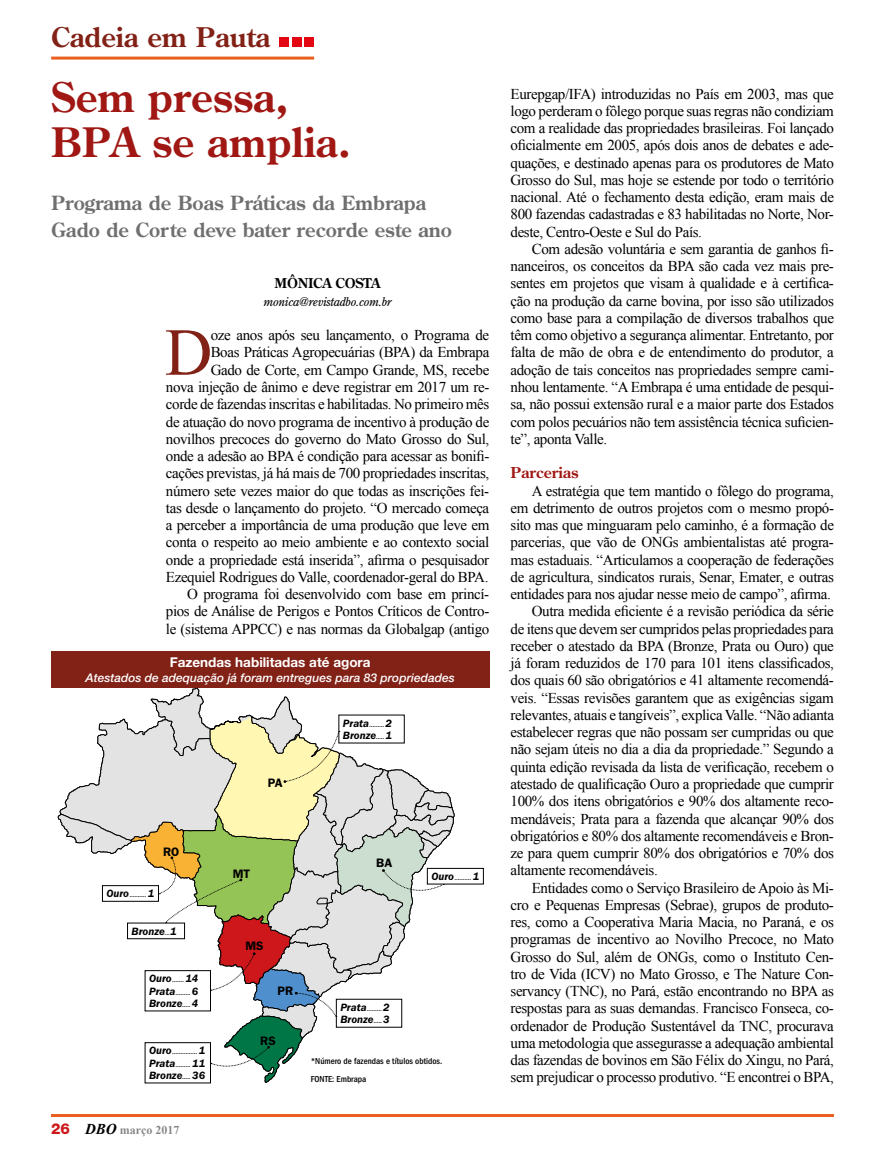
<style>
.page{position:relative;width:885px;height:1170px;background:#fff}
.page>*{position:absolute;margin:0;border:0;box-sizing:border-box;transform-origin:0 0}
.t1{font:67.05px "Times New Roman";color:#822116}
.t2{font:700 40.5px/45px "Century Old Style Std";color:#a01713}
.t3{font:700 27px "Century Old Style Std";color:#822116}
.t4{font:700 19.5px/27px "Century Old Style Std";color:#706f6f}
.t5{font:15px/17.2px "Times New Roman";letter-spacing:-.025em;color:#000;text-align:justify}
.t6{font:700 15px "Century Old Style Std";color:#a01713}
.t7{font:700 13.5px "Helvetica Neue LT Std";color:#fff}
.t8{font:700 13.5px "Century Old Style Std";letter-spacing:-.025em;color:#000}
.t9{font:600 12.3px "ITC Franklin Gothic Std";color:#000}
.t10{font:italic 500 12px "Helvetica Neue LT Std";color:#fff}
.t11{font:italic 12px "Century Old Style Std";letter-spacing:-.025em;color:#000}
.t12{font:700 12px "Times New Roman";color:#878787}
.t13{font:italic 600 10.95px "ITC Franklin Gothic Std";color:#000}
.t14{font:500 condensed 9px/17.2px "ITC Franklin Gothic Std";color:#000}
.t15{font:italic 600 5.4px "ITC Franklin Gothic Std";color:#000}
.s1{font-size:10.95px}
.s2{font-size:5.4px}
.s3{font-family:"Helvetica Neue LT Std";font-weight:800;font-size:15px;color:#cd171a}
.s4{font-style:italic;font-size:15px;color:#000}
</style>
<div class="page">
<hr style="left:51px;top:57px;width:263px;height:3px;background:#eb6021">
<div style="left:279px;top:37px;width:10px;height:10px;background:#e30613"></div>
<div style="left:292px;top:37px;width:9px;height:10px;background:#e30613"></div>
<div style="left:304px;top:37px;width:10px;height:10px;background:#e30613"></div>
<hr style="left:51px;top:1114px;width:782px;height:2px;background:#eb6021">
<div style="left:427px;top:868px;width:56px;height:16px;border:1px solid #000"></div>
<div style="left:51px;top:651px;width:438px;height:36px;background:#822116"></div>
<svg style="left:58px;top:687px;width:396px;height:396px"></svg>
<h3 class="t3" style="left:51px;top:19px;width:221px">Cadeia em Pauta</h3>
<h2 class="t2" style="left:51px;top:74px;width:301px">Sem pressa,<br>BPA se amplia.</h2>
<h3 class="t4" style="left:51px;top:189px;width:402px">Programa de Boas Práticas da Embrapa<br>Gado de Corte deve bater recorde este ano</h3>
<p class="t8" style="left:274px;top:274px;width:107px">Mônica Costa</p>
<p class="t11" style="left:263px;top:294px;width:129px">monica@revistadbo.com.br</p>
<p class="t5" style="left:166px;top:326px;width:325px;text-align:right">oze anos após seu lançamento, o Programa de<br>Boas Práticas Agropecuárias (BPA) da Embrapa<br>Gado de Corte, em Campo Grande, MS, recebe<br>nova injeção de ânimo e deve registrar em 2017 um re&shy;corde de fazendas inscritas e habilitadas. No primeiro mês de atuação do novo programa de incentivo à produção de novilhos precoces do governo do Mato Grosso do Sul, onde a adesão ao BPA é condição para acessar as bonifi&shy;cações previstas, já há mais de 700 propriedades inscritas, número sete vezes maior do que todas as inscrições fei&shy;tas desde o lançamento do projeto. “O mercado começa a perceber a importância de uma produção que leve em conta o respeito ao meio ambiente e ao contexto social onde a propriedade está inserida”, afirma o pesquisador Ezequiel Rodrigues do Valle, coordenador-geral do BPA.<br>O programa foi desenvolvido com base em princí&shy;pios de Análise de Perigos e Pontos Críticos de Contro&shy;le (sistema APPCC) e nas normas da Globalgap (antigo</p>
<h1 class="t1" style="left:165px;top:307px;width:49px">D</h1>
<p class="t7" style="left:170px;top:653px;width:202px">Fazendas habilitadas até agora</p>
<p class="t10" style="left:86px;top:670px;width:370px">Atestados de adequação já foram entregues para 83 propriedades</p>
<p class="t9" style="left:163px;top:844px;width:18px">RO</p>
<p class="t15" style="left:106px;top:892px;width:49px"><span class="s1">Ouro</span>.......... <span class="s1">1</span></p>
<p class="t13" style="left:132px;top:924px;width:46px">Bronze<span class="s2">...</span>1</p>
<p class="t15" style="left:149px;top:977px;width:51px"><span class="s1">Ouro</span>....... <span class="s1">14</span></p>
<p class="t13" style="left:149px;top:996px;width:51px">Bronze<span class="s2">.....</span> 4</p>
<p class="t15" style="left:149px;top:1049px;width:57px"><span class="s1">Ouro</span>............... <span class="s1">1</span></p>
<p class="t13" style="left:149px;top:1068px;width:57px">Bronze<span class="s2">.....</span> 36</p>
<p class="t12" style="left:51px;top:1121px;width:130px"><span class="s3">26</span> <span class="s4">DBO</span> março 2017</p>
<p class="t9" style="left:268px;top:775px;width:16px">PA</p>
<p class="t15" style="left:343px;top:721px;width:51px"><span class="s1">Prata</span>......... <span class="s1">2</span></p>
<p class="t13" style="left:343px;top:729px;width:51px">Bronze<span class="s2">.....</span> 1</p>
<p class="t9" style="left:233px;top:866px;width:19px">MT</p>
<p class="t9" style="left:376px;top:855px;width:17px">BA</p>
<p class="t15" style="left:431px;top:875px;width:49px"><span class="s1">Ouro</span>.......... <span class="s1">1</span></p>
<p class="t9" style="left:245px;top:938px;width:20px">MS</p>
<p class="t9" style="left:277px;top:983px;width:17px">PR</p>
<p class="t9" style="left:260px;top:1033px;width:17px">RS</p>
<p class="t15" style="left:340px;top:1005px;width:51px"><span class="s1">Prata</span>......... <span class="s1">2</span></p>
<p class="t13" style="left:340px;top:1013px;width:51px">Bronze<span class="s2">.....</span> 3</p>
<p class="t14" style="left:310px;top:1052px;width:133px">*Número de fazendas e títulos obtidos.<br>FONTE: Embrapa</p>
<p class="t5" style="left:510px;top:85px;width:325px">Eurepgap/IFA) introduzidas no País em 2003, mas que logo perderam o fôlego porque suas regras não condiziam com a realidade das propriedades brasileiras. Foi lançado oficialmente em 2005, após dois anos de debates e ade&shy;quações, e destinado apenas para os produtores de Mato Grosso do Sul, mas hoje se estende por todo o território nacional. Até o fechamento desta edição, eram mais de 800 fazendas cadastradas e 83 habilitadas no Norte, Nor&shy;deste, Centro-Oeste e Sul do País.</p>
<p class="t5" style="left:510px;top:240px;width:325px;text-indent:21px">Com adesão voluntária e sem garantia de ganhos fi&shy;nanceiros, os conceitos da BPA são cada vez mais pre&shy;sentes em projetos que visam à qualidade e à certifica&shy;ção na produção da carne bovina, por isso são utilizados como base para a compilação de diversos trabalhos que têm como objetivo a segurança alimentar. Entretanto, por falta de mão de obra e de entendimento do produtor, a adoção de tais conceitos nas propriedades sempre cami&shy;nhou lentamente. “A Embrapa é uma entidade de pesqui&shy;sa, não possui extensão rural e a maior parte dos Estados com polos pecuários não tem assistência técnica suficien&shy;te”, aponta Valle.</p>
<p class="t6" style="left:510px;top:463px;width:70px">Parcerias</p>
<p class="t5" style="left:531px;top:481px;width:303px">A estratégia que tem mantido o fôlego do programa,</p>
<p class="t5" style="left:510px;top:499px;width:325px">em detrimento de outros projetos com o mesmo propó-</p>
<p class="t5" style="left:510px;top:516px;width:325px">sito mas que minguaram pelo caminho, é a formação de</p>
<p class="t5" style="left:510px;top:533px;width:325px">parcerias, que vão de ONGs ambientalistas até progra-</p>
<p class="t5" style="left:510px;top:550px;width:325px">mas estaduais. “Articulamos a cooperação de federações</p>
<p class="t5" style="left:510px;top:568px;width:325px">de agricultura, sindicatos rurais, Senar, Emater, e outras</p>
<p class="t5" style="left:510px;top:585px;width:322px">entidades para nos ajudar nesse meio de campo”, afirma.</p>
<p class="t5" style="left:531px;top:602px;width:303px">Outra medida eficiente é a revisão periódica da série</p>
<p class="t5" style="left:510px;top:619px;width:325px">de itens que devem ser cumpridos pelas propriedades para</p>
<p class="t5" style="left:510px;top:637px;width:325px">receber o atestado da BPA (Bronze, Prata ou Ouro) que</p>
<p class="t5" style="left:510px;top:654px;width:325px">já foram reduzidos de 170 para 101 itens classificados,</p>
<p class="t5" style="left:510px;top:671px;width:325px">dos quais 60 são obrigatórios e 41 altamente recomendá-</p>
<p class="t5" style="left:510px;top:688px;width:325px">veis. “Essas revisões garantem que as exigências sigam</p>
<p class="t5" style="left:510px;top:706px;width:325px">relevantes, atuais e tangíveis”, explica Valle. “Não adianta</p>
<p class="t5" style="left:510px;top:723px;width:325px">estabelecer regras que não possam ser cumpridas ou que</p>
<p class="t5" style="left:510px;top:740px;width:325px">não sejam úteis no dia a dia da propriedade.” Segundo a</p>
<p class="t5" style="left:510px;top:757px;width:325px">quinta edição revisada da lista de verificação, recebem o</p>
<p class="t5" style="left:510px;top:775px;width:325px">atestado de qualificação Ouro a propriedade que cumprir</p>
<p class="t5" style="left:510px;top:792px;width:325px">100% dos itens obrigatórios e 90% dos altamente reco-</p>
<p class="t5" style="left:510px;top:809px;width:325px">mendáveis; Prata para a fazenda que alcançar 90% dos</p>
<p class="t5" style="left:510px;top:826px;width:325px">obrigatórios e 80% dos altamente recomendáveis e Bron-</p>
<p class="t5" style="left:510px;top:844px;width:325px">ze para quem cumprir 80% dos obrigatórios e 70% dos</p>
<p class="t5" style="left:510px;top:861px;width:149px">altamente recomendáveis.</p>
<p class="t5" style="left:531px;top:878px;width:303px">Entidades como o Serviço Brasileiro de Apoio às Mi-</p>
<p class="t5" style="left:510px;top:895px;width:325px">cro e Pequenas Empresas (Sebrae), grupos de produto-</p>
<p class="t5" style="left:510px;top:913px;width:325px">res, como a Cooperativa Maria Macia, no Paraná, e os</p>
<p class="t5" style="left:510px;top:930px;width:325px">programas de incentivo ao Novilho Precoce, no Mato</p>
<p class="t5" style="left:510px;top:947px;width:325px">Grosso do Sul, além de ONGs, como o Instituto Cen-</p>
<p class="t5" style="left:510px;top:964px;width:325px">tro de Vida (ICV) no Mato Grosso, e The Nature Con-</p>
<p class="t5" style="left:510px;top:982px;width:325px">servancy (TNC), no Pará, estão encontrando no BPA as</p>
<p class="t5" style="left:510px;top:999px;width:325px">respostas para as suas demandas. Francisco Fonseca, co-</p>
<p class="t5" style="left:510px;top:1016px;width:325px">ordenador de Produção Sustentável da TNC, procurava</p>
<p class="t5" style="left:510px;top:1033px;width:325px">uma metodologia que assegurasse a adequação ambiental</p>
<p class="t5" style="left:510px;top:1051px;width:325px">das fazendas de bovinos em São Félix do Xingu, no Pará,</p>
<p class="t5" style="left:510px;top:1068px;width:325px">sem prejudicar o processo produtivo. “E encontrei o BPA,</p>
</div>
